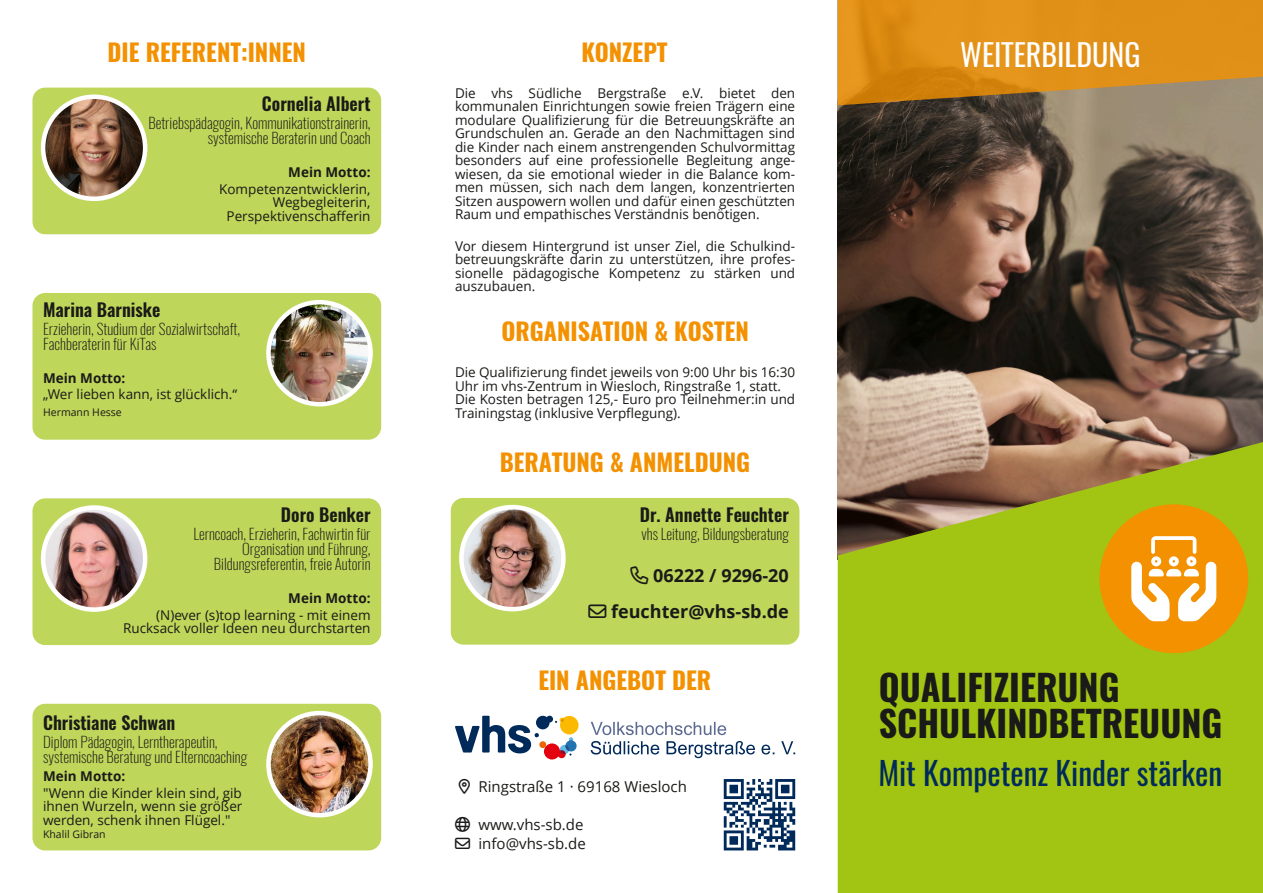
<style>
.page{position:relative;width:1263px;height:893px;background:#fff}
.page>*{position:absolute;margin:0;border:0;box-sizing:border-box;transform-origin:0 0}
.t1{font:700 36px "Oswald";color:#1a1a18}
.t2{font:31.5px "Oswald";color:#002a5a}
.t3{font:30px "Oswald";color:#fff}
.t4{font:700 24px "Oswald";color:#f39100}
.t5{font:600 18px "Oswald";color:#1a1a18}
.t6{font:700 18px "Open Sans";color:#1a1a18}
.t7{font:200 15px "Oswald";color:#1a1a18}
.t8{font:15px "Open Sans";color:#1a1a18}
.t9{font:13.5px "Open Sans";color:#1a1a18}
.t10{font:700 13.5px "Open Sans";color:#1a1a18}
.t11{font:10.5px "Open Sans";color:#1a1a18}
</style>
<div class="page">
<div style="left:451px;top:498px;width:348px;height:147px;background:#bed65a;border-radius:13px"></div>
<div style="left:32px;top:704px;width:349px;height:146px;background:#bed65a;border-radius:13px"></div>
<img style="left:268px;top:713px;width:103px;height:102px;border-radius:50%">
<div style="left:266px;top:711px;width:107px;height:106px;border:4px solid #fff;border-radius:50%"></div>
<div style="left:32px;top:88px;width:349px;height:146px;background:#bed65a;border-radius:13px"></div>
<img style="left:43px;top:97px;width:102px;height:102px;border-radius:50%">
<div style="left:41px;top:95px;width:106px;height:106px;border:4px solid #fff;border-radius:50%"></div>
<div style="left:32px;top:498px;width:349px;height:147px;background:#bed65a;border-radius:13px"></div>
<img style="left:43px;top:508px;width:102px;height:102px;border-radius:50%">
<div style="left:41px;top:505px;width:106px;height:107px;border:4px solid #fff;border-radius:50%"></div>
<img style="left:838px;top:105px;width:425px;height:334px">
<svg style="left:724px;top:779px;width:71px;height:71px"></svg>
<div style="left:32px;top:293px;width:349px;height:147px;background:#bed65a;border-radius:13px"></div>
<img style="left:268px;top:302px;width:103px;height:102px;border-radius:50%">
<div style="left:266px;top:300px;width:107px;height:106px;border:4px solid #fff;border-radius:50%"></div>
<svg style="left:838px;top:0;width:425px;height:105px;background:#d48c20"></svg>
<svg style="left:838px;top:439px;width:425px;height:454px;background:#9fb81d"></svg>
<svg style="left:591px;top:722px;width:135px;height:13px"></svg>
<svg style="left:591px;top:741px;width:204px;height:17px"></svg>
<svg style="left:455px;top:716px;width:124px;height:43px"></svg>
<div style="left:1099px;top:504px;width:149px;height:149px;background:#f39100;border-radius:50%"></div>
<svg style="left:1131px;top:536px;width:85px;height:85px"></svg>
<img style="left:461px;top:507px;width:102px;height:102px;border-radius:50%">
<div style="left:459px;top:505px;width:107px;height:106px;border:4px solid #fff;border-radius:50%"></div>
<p class="t4" style="left:108px;top:36px;width:200px">DIE REFERENT:INNEN</p>
<p class="t5" style="left:262px;top:92px;width:110px">Cornelia Albert</p>
<p class="t7" style="left:148px;top:113px;width:224px">Betriebspädagogin, Kommunikationstrainerin,</p>
<p class="t7" style="left:208px;top:128px;width:164px">systemische Beraterin und Coach</p>
<p class="t10" style="left:288px;top:167px;width:84px">Mein Motto:</p>
<p class="t9" style="left:219px;top:183px;width:153px">Kompetenzentwicklerin,</p>
<p class="t9" style="left:273px;top:197px;width:99px">Wegbegleiterin,</p>
<p class="t9" style="left:227px;top:210px;width:146px">Perspektivenschafferin</p>
<p class="t5" style="left:43px;top:297px;width:119px">Marina Barniske</p>
<p class="t7" style="left:43px;top:318px;width:198px">Erzieherin, Studium der Sozialwirtschaft,</p>
<p class="t7" style="left:43px;top:333px;width:115px">Fachberaterin für KiTas</p>
<p class="t10" style="left:43px;top:372px;width:84px">Mein Motto:</p>
<p class="t9" style="left:43px;top:389px;width:196px">„Wer lieben kann, ist glücklich.“</p>
<p class="t11" style="left:43px;top:408px;width:80px">Hermann Hesse</p>
<p class="t5" style="left:281px;top:502px;width:91px">Doro Benker</p>
<p class="t7" style="left:193px;top:524px;width:179px">Lerncoach, Erzieherin, Fachwirtin für</p>
<p class="t7" style="left:242px;top:539px;width:130px">Organisation und Führung,</p>
<p class="t7" style="left:214px;top:554px;width:158px">Bildungsreferentin, freie Autorin</p>
<p class="t10" style="left:288px;top:593px;width:84px">Mein Motto:</p>
<p class="t9" style="left:156px;top:609px;width:216px">(N)ever (s)top learning - mit einem</p>
<p class="t9" style="left:123px;top:623px;width:249px">Rucksack voller Ideen neu durchstarten</p>
<p class="t5" style="left:43px;top:711px;width:134px">Christiane Schwan</p>
<p class="t7" style="left:43px;top:732px;width:176px">Diplom Pädagogin, Lerntherapeutin,</p>
<p class="t7" style="left:43px;top:747px;width:206px">systemische Beratung und Elterncoaching</p>
<p class="t10" style="left:43px;top:771px;width:84px">Mein Motto:</p>
<p class="t9" style="left:43px;top:788px;width:200px">"Wenn die Kinder klein sind, gib</p>
<p class="t9" style="left:43px;top:801px;width:201px">ihnen Wurzeln, wenn sie größer</p>
<p class="t9" style="left:43px;top:815px;width:189px">werden, schenk ihnen Flügel."</p>
<p class="t11" style="left:43px;top:830px;width:64px">Khalil Gibran</p>
<p class="t4" style="left:581px;top:36px;width:88px">KONZEPT</p>
<p class="t9" style="left:455px;top:88px;width:342px">Die vhs Südliche Bergstraße e.V. bietet den</p>
<p class="t9" style="left:455px;top:101px;width:342px">kommunalen Einrichtungen sowie freien Trägern eine</p>
<p class="t9" style="left:455px;top:115px;width:342px">modulare Qualifizierung für die Betreuungskräfte an</p>
<p class="t9" style="left:455px;top:128px;width:342px">Grundschulen an. Gerade an den Nachmittagen sind</p>
<p class="t9" style="left:455px;top:142px;width:342px">die Kinder nach einem anstrengenden Schulvormittag</p>
<p class="t9" style="left:455px;top:155px;width:342px">besonders auf eine professionelle Begleitung ange-</p>
<p class="t9" style="left:455px;top:169px;width:342px">wiesen, da sie emotional wieder in die Balance kom-</p>
<p class="t9" style="left:455px;top:182px;width:342px">men müssen, sich nach dem langen, konzentrierten</p>
<p class="t9" style="left:455px;top:196px;width:342px">Sitzen auspowern wollen und dafür einen geschützten</p>
<p class="t9" style="left:455px;top:209px;width:306px">Raum und empathisches Verständnis benötigen.</p>
<p class="t9" style="left:455px;top:241px;width:342px">Vor diesem Hintergrund ist unser Ziel, die Schulkind-</p>
<p class="t9" style="left:455px;top:254px;width:342px">betreuungskräfte darin zu unterstützen, ihre profes-</p>
<p class="t9" style="left:455px;top:268px;width:342px">sionelle pädagogische Kompetenz zu stärken und</p>
<p class="t9" style="left:455px;top:281px;width:82px">auszubauen.</p>
<p class="t4" style="left:502px;top:315px;width:249px">ORGANISATION &amp; KOSTEN</p>
<p class="t9" style="left:455px;top:367px;width:342px">Die Qualifizierung findet jeweils von 9:00 Uhr bis 16:30</p>
<p class="t9" style="left:455px;top:381px;width:328px">Uhr im vhs-Zentrum in Wiesloch, Ringstraße 1, statt.</p>
<p class="t9" style="left:455px;top:394px;width:342px">Die Kosten betragen 125,- Euro pro Teilnehmer:in und</p>
<p class="t9" style="left:455px;top:408px;width:227px">Trainingstag (inklusive Verpflegung).</p>
<p class="t4" style="left:500px;top:446px;width:252px">BERATUNG &amp; ANMELDUNG</p>
<p class="t5" style="left:640px;top:502px;width:150px">Dr. Annette Feuchter</p>
<p class="t7" style="left:641px;top:523px;width:149px">vhs Leitung, Bildungsberatung</p>
<p class="t6" style="left:630px;top:568px;width:160px">☎ 06222 / 9296-20</p>
<p class="t6" style="left:588px;top:604px;width:202px">✉ feuchter@vhs-sb.de</p>
<p class="t4" style="left:538px;top:664px;width:174px">EIN ANGEBOT DER</p>
<p class="t8" style="left:478px;top:781px;width:210px">Ringstraße 1 · 69168 Wiesloch</p>
<p class="t8" style="left:478px;top:819px;width:107px">www.vhs-sb.de</p>
<p class="t8" style="left:478px;top:838px;width:109px">info@vhs-sb.de</p>
<p class="t3" style="left:960px;top:34px;width:182px">WEITERBILDUNG</p>
<p class="t1" style="left:879px;top:662px;width:242px">QUALIFIZIERUNG</p>
<p class="t1" style="left:879px;top:698px;width:345px">SCHULKINDBETREUUNG</p>
<p class="t2" style="left:878px;top:751px;width:345px">Mit Kompetenz Kinder stärken</p>
</div>
